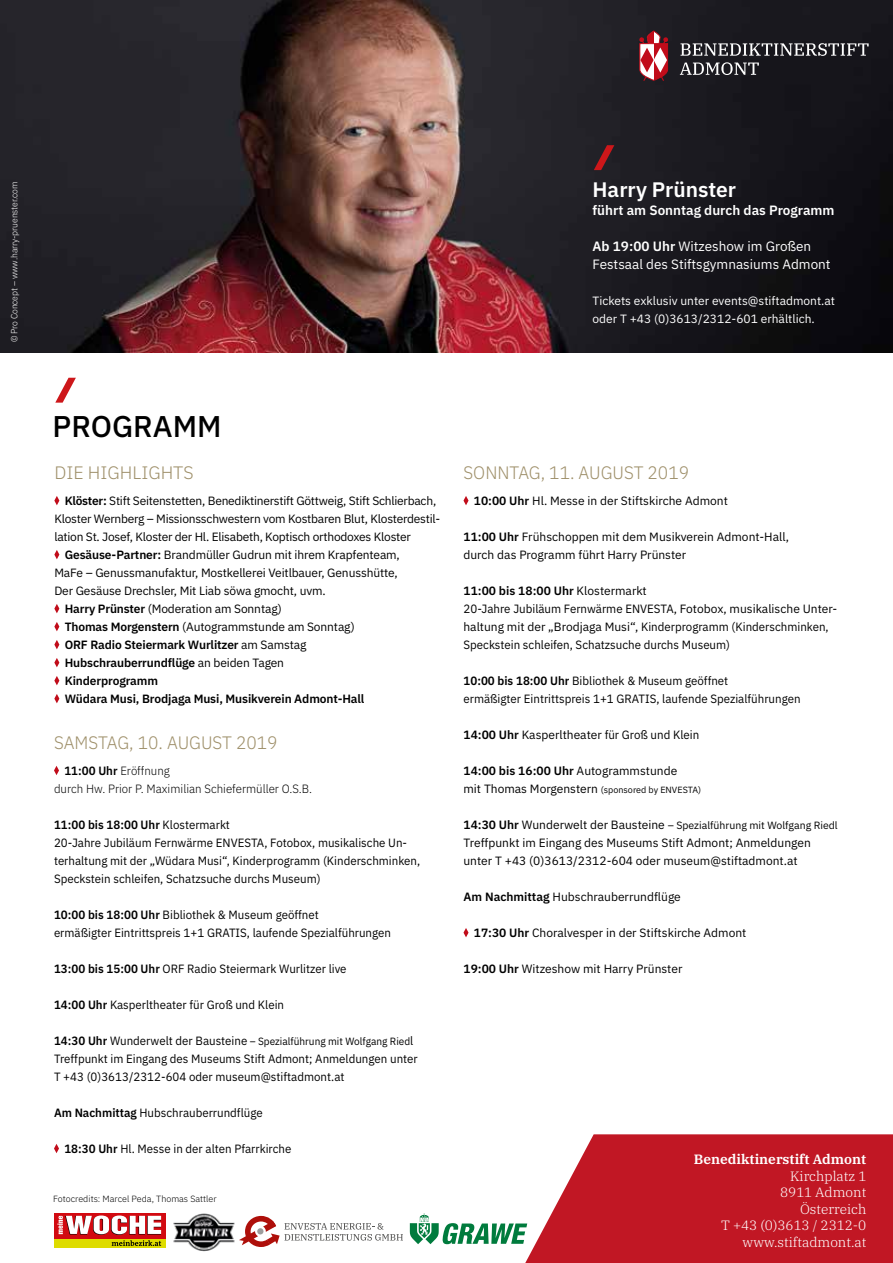
<style>
.page{position:relative;width:893px;height:1263px;background:#fff}
.page>*{position:absolute;margin:0;border:0;box-sizing:border-box;transform-origin:0 0}
.t1{font:500 30px "IBM Plex Sans";color:#000}
.t2{font:600 21px "IBM Plex Sans";color:#fff}
.t3{font:300 18px "IBM Plex Sans";color:#9e8f69;scale:.96 1}
.t4{font:300 18px "IBM Plex Sans";color:#9e8f69}
.t5{font:300 13.5px/16.5px "IBM Plex Serif";color:#fff;text-align:right}
.t6{font:13.5px/18px "IBM Plex Sans";color:#fff}
.t7{font:600 13.5px "IBM Plex Sans";color:#fff}
.t8{font:600 13.5px "IBM Plex Serif";color:#fff}
.t9{font:12px/18px "IBM Plex Sans";color:#000}
.t10{font:12px/18px "IBM Plex Sans";color:#000;scale:.96 1}
.t11{font:12px "IBM Plex Sans";letter-spacing:-.02em;color:#000}
.t12{font:600 12px "IBM Plex Sans";letter-spacing:-.01em;color:#000}
.t13{font:12px/18px "IBM Plex Sans";color:#fff}
.t14{font:300 12px/18px "IBM Plex Sans";color:#000;scale:.96 1}
.t15{font:10.5px "IBM Plex Sans";color:#000;scale:.96 1}
.t16{font:10.5px "IBM Plex Sans";color:#000}
.t17{font:300 9px "IBM Plex Sans";color:#000}
.t18{font:300 9px "IBM Plex Sans";letter-spacing:-.01em;color:#fff;scale:.96 1}
.s1{font-weight:600}
.s2{font-weight:400}
.s3{font-weight:600;font-size:12px}
.s4{font-size:12px}
.s5{font-size:9px}
</style>
<div class="page">
<svg style="left:525px;top:1134px;width:368px;height:129px;fill:#c11724"></svg>
<svg style="left:54px;top:766px;width:5px;height:9px"></svg>
<svg style="left:54px;top:1144px;width:5px;height:9px"></svg>
<svg style="left:463px;top:496px;width:5px;height:9px"></svg>
<svg style="left:463px;top:928px;width:5px;height:9px"></svg>
<img style="left:0;top:0;width:893px;height:353px">
<svg style="left:55px;top:378px;width:21px;height:25px"></svg>
<svg style="left:594px;top:145px;width:20px;height:25px"></svg>
<svg style="left:54px;top:496px;width:5px;height:9px"></svg>
<svg style="left:54px;top:550px;width:5px;height:9px"></svg>
<svg style="left:54px;top:604px;width:5px;height:9px"></svg>
<svg style="left:54px;top:622px;width:5px;height:9px"></svg>
<svg style="left:54px;top:640px;width:5px;height:9px"></svg>
<svg style="left:54px;top:658px;width:5px;height:9px"></svg>
<svg style="left:54px;top:676px;width:5px;height:9px"></svg>
<svg style="left:54px;top:694px;width:5px;height:9px"></svg>
<svg style="left:410px;top:1213px;width:117px;height:31px"></svg>
<img style="left:173px;top:1213px;width:62px;height:39px">
<svg style="left:239px;top:1215px;width:164px;height:32px"></svg>
<div style="left:54px;top:1238px;width:112px;height:9px;background:#dedc00"></div>
<div style="left:54px;top:1213px;width:112px;height:25px;background:#d20a11"></div>
<svg style="left:58px;top:1215px;width:103px;height:31px"></svg>
<svg style="left:639px;top:30px;width:29px;height:51px"></svg>
<svg style="left:680px;top:62px;width:79px;height:13px"></svg>
<svg style="left:680px;top:43px;width:189px;height:13px"></svg>
<p class="t18" style="left:8px;top:342px;width:169px;rotate:-90deg">© Pro Concept – www.harry-pruenster.com</p>
<h2 class="t2" style="left:592px;top:173px;width:145px">Harry Prünster</h2>
<p class="t7" style="left:592px;top:200px;width:244px">führt am Sonntag durch das Programm</p>
<p class="t6" style="left:592px;top:236px;width:240px"><span class="s1">Ab 19:00 Uhr</span> Witzeshow im Großen<br>Festsaal des Stiftsgymnasiums Admont</p>
<p class="t13" style="left:592px;top:291px;width:244px">Tickets exklusiv unter events@stiftadmont.at oder T +43 (0)3613/2312-601 erhältlich.</p>
<h1 class="t1" style="left:53px;top:403px;width:171px">PROGRAMM</h1>
<h3 class="t4" style="left:54px;top:459px;width:141px">DIE HIGHLIGHTS</h3>
<p class="t11" style="left:65px;top:492px;width:373px"><span class="s1">Klöster:</span> Stift Seitenstetten, Benediktinerstift Göttweig, Stift Schlierbach,</p>
<p class="t11" style="left:54px;top:510px;width:387px">Kloster Wernberg – Missionsschwestern vom Kostbaren Blut, Klosterdestil-</p>
<p class="t11" style="left:54px;top:528px;width:358px">lation St. Josef, Kloster der Hl. Elisabeth, Koptisch orthodoxes Kloster</p>
<p class="t9" style="left:65px;top:545px;width:337px"><span class="s1">Gesäuse-Partner:</span> Brandmüller Gudrun mit ihrem Krapfenteam,</p>
<p class="t9" style="left:54px;top:563px;width:345px">MaFe – Genussmanufaktur, Mostkellerei Veitlbauer, Genusshütte,</p>
<p class="t9" style="left:54px;top:581px;width:273px">Der Gesäuse Drechsler, Mit Liab söwa gmocht, uvm.</p>
<p class="t9" style="left:65px;top:599px;width:219px"><span class="s1">Harry Prünster</span> (Moderation am Sonntag)</p>
<p class="t9" style="left:65px;top:617px;width:292px"><span class="s1">Thomas Morgenstern</span> (Autogrammstunde am Sonntag)</p>
<p class="t12" style="left:65px;top:636px;width:243px">ORF Radio Steiermark Wurlitzer <span class="s2">am Samstag</span></p>
<p class="t12" style="left:65px;top:654px;width:221px">Hubschrauberrundflüge <span class="s2">an beiden Tagen</span></p>
<p class="t12" style="left:65px;top:672px;width:95px">Kinderprogramm</p>
<p class="t12" style="left:65px;top:690px;width:301px">Wüdara Musi, Brodjaga Musi, Musikverein Admont-Hall</p>
<h3 class="t3" style="left:54px;top:729px;width:234px">SAMSTAG, 10. AUGUST 2019</h3>
<p class="t14" style="left:54px;top:761px;width:270px;text-indent:10px"><span class="s1">11:00 Uhr</span> Eröffnung<br>durch Hw. Prior P. Maximilian Schiefermüller O.S.B.</p>
<p class="t10" style="left:54px;top:815px;width:383px"><span class="s1">11:00 bis 18:00 Uhr</span> Klostermarkt<br>20-Jahre Jubiläum Fernwärme ENVESTA, Fotobox, musikalische Un&shy;terhaltung mit der „Wüdara Musi“, Kinderprogramm (Kinderschminken, Speckstein schleifen, Schatzsuche durchs Museum)</p>
<p class="t10" style="left:54px;top:905px;width:353px"><span class="s1">10:00 bis 18:00 Uhr</span> Bibliothek &amp; Museum geöffnet<br>ermäßigter Eintrittspreis 1+1 GRATIS, laufende Spezialführungen</p>
<p class="t10" style="left:54px;top:959px;width:306px"><span class="s1">13:00 bis 15:00 Uhr</span> ORF Radio Steiermark Wurlitzer live</p>
<p class="t10" style="left:54px;top:995px;width:241px"><span class="s1">14:00 Uhr</span> Kasperltheater für Groß und Klein</p>
<p class="t15" style="left:54px;top:1033px;width:376px"><span class="s3">14:30 Uhr</span> <span class="s4">Wunderwelt der Bausteine</span> – Spezialführung mit Wolfgang Ried<span class="s4">l</span></p>
<p class="t10" style="left:54px;top:1049px;width:380px">Treffpunkt im Eingang des Museums Stift Admont; Anmeldungen unter<br>T +43 (0)3613/2312-604 oder museum@stiftadmont.at</p>
<p class="t10" style="left:54px;top:1103px;width:219px"><span class="s1">Am Nachmittag</span> Hubschrauberrundflüge</p>
<p class="t10" style="left:64px;top:1139px;width:238px"><span class="s1">18:30 Uhr</span> Hl. Messe in der alten Pfarrkirche</p>
<p class="t17" style="left:53px;top:1192px;width:165px">Fotocredits: Marcel Peda, Thomas Sattler</p>
<h3 class="t3" style="left:463px;top:459px;width:236px">SONNTAG, 11. AUGUST 2019</h3>
<p class="t9" style="left:474px;top:491px;width:256px"><span class="s1">10:00 Uhr</span> Hl. Messe in der Stiftskirche Admont</p>
<p class="t9" style="left:463px;top:527px;width:327px"><span class="s1">11:00 Uhr</span> Frühschoppen mit dem Musikverein Admont-Hall, durch das Programm führt Harry Prünster</p>
<p class="t9" style="left:463px;top:581px;width:375px"><span class="s1">11:00 bis 18:00 Uhr</span> Klostermarkt<br>20-Jahre Jubiläum Fernwärme ENVESTA, Fotobox, musikalische Unter&shy;haltung mit der „Brodjaga Musi“, Kinderprogramm (Kinderschminken, Speckstein schleifen, Schatzsuche durchs Museum)</p>
<p class="t10" style="left:463px;top:671px;width:353px"><span class="s1">10:00 bis 18:00 Uhr</span> Bibliothek &amp; Museum geöffnet<br>ermäßigter Eintrittspreis 1+1 GRATIS, laufende Spezialführungen</p>
<p class="t9" style="left:463px;top:725px;width:237px"><span class="s1">14:00 Uhr</span> Kasperltheater für Groß und Klein</p>
<p class="t9" style="left:463px;top:761px;width:239px"><span class="s1">14:00 bis 16:00 Uhr</span> Autogrammstunde<br>mit Thomas Morgenstern <span class="s5">(sponsored by ENVESTA)</span></p>
<p class="t16" style="left:463px;top:817px;width:376px"><span class="s3">14:30 Uhr</span> <span class="s4">Wunderwelt der Bausteine</span> – Spezialführung mit Wolfgang Riedl</p>
<p class="t9" style="left:463px;top:833px;width:349px">Treffpunkt im Eingang des Museums Stift Admont; Anmeldungen unter T +43 (0)3613/2312-604 oder museum@stiftadmont.at</p>
<p class="t9" style="left:463px;top:887px;width:219px"><span class="s1">Am Nachmittag</span> Hubschrauberrundflüge</p>
<p class="t9" style="left:474px;top:923px;width:274px"><span class="s1">17:30 Uhr</span> Choralvesper in der Stiftskirche Admont</p>
<p class="t9" style="left:463px;top:959px;width:220px"><span class="s1">19:00 Uhr</span> Witzeshow mit Harry Prünster</p>
<p class="t8" style="left:694px;top:1149px;width:174px">Benediktinerstift Admont</p>
<p class="t5" style="left:721px;top:1167px;width:147px">Kirchplatz 1<br>8911 Admont<br>Österreich<br>T +43 (0)3613 / 2312-0 www.stiftadmont.at</p>
</div>
